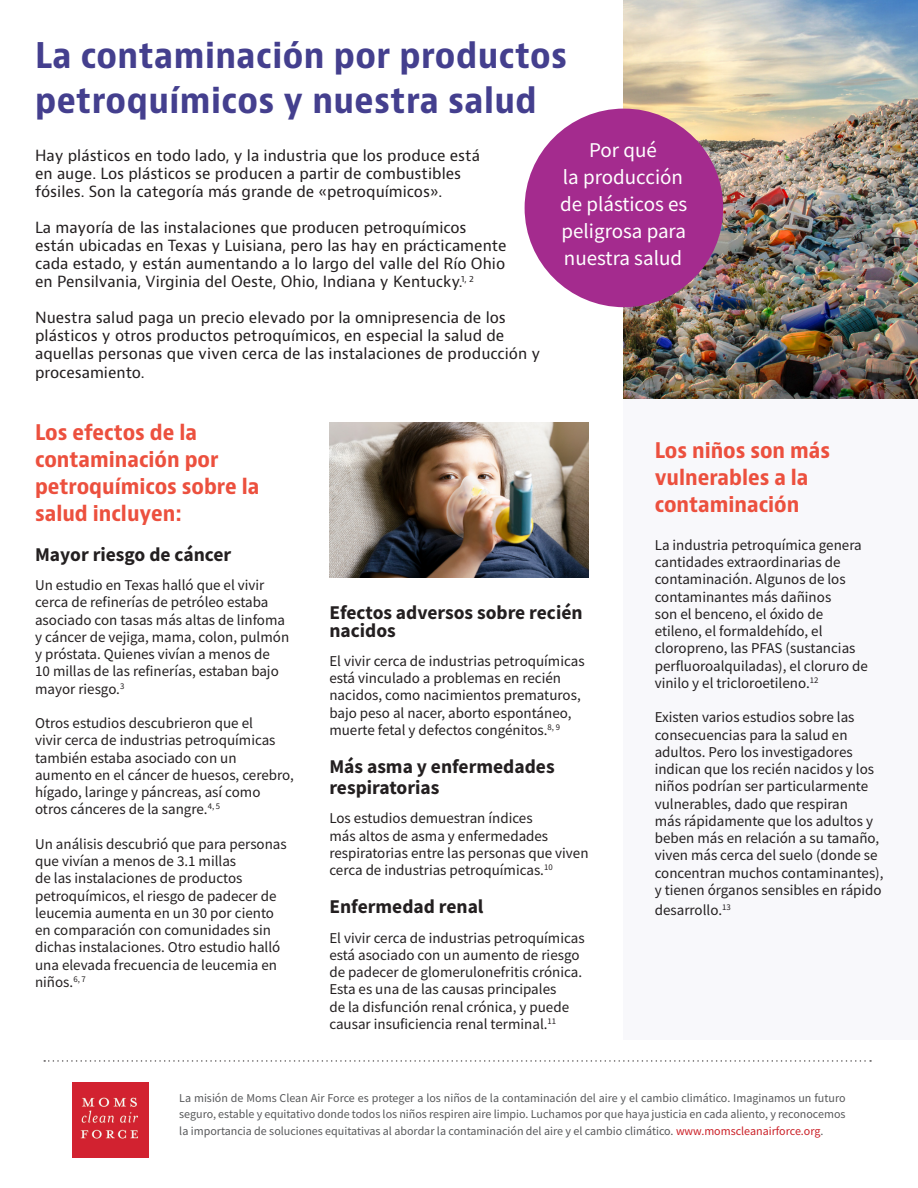
<style>
.page{position:relative;width:918px;height:1188px;background:#fff}
.page>*{position:absolute;margin:0;border:0;box-sizing:border-box;transform-origin:0 0}
.t1{font:700 condensed 34.5px/45px "Bernino Sans";letter-spacing:.015em;color:#443f8e}
.t2{font:700 condensed 21px/27px "Bernino Sans";color:#ec503e}
.t3{font:21px/27px "Source Sans Pro";color:#fff;text-align:center}
.t4{font:700 19.5px/17.2px "Source Sans Pro";color:#231f20}
.t5{font:15px/17.2px "Source Sans Pro";color:#231f20}
.t6{font:15px/18px "Bernino Sans";color:#231f20}
.t7{font:12px/16.5px "Source Sans Pro";color:#57585a;text-align:justify}
.s1{color:#cb2027}
</style>
<div class="page">
<div style="left:624px;top:0;width:294px;height:1039px;background:#f8f8fb"></div>
<img style="left:73px;top:1082px;width:75px;height:76px">
<svg style="left:44px;top:1060px;width:827px;height:2px"></svg>
<img style="left:624px;top:0;width:294px;height:399px">
<div style="left:525px;top:109px;width:198px;height:198px;background:#a42b8e;border-radius:50%"></div>
<img style="left:329px;top:423px;width:260px;height:154px">
<p class="t1" style="left:35px;top:33px;width:534px">La contaminación por productos petroquímicos y nuestra salud</p>
<p class="t6" style="left:35px;top:147px;width:446px">Hay plásticos en todo lado, y la industria que los produce está en auge. Los plásticos se producen a partir de combustibles fósiles. Son la categoría más grande de «petroquímicos».</p>
<p class="t6" style="left:35px;top:219px;width:473px">La mayoría de las instalaciones que producen petroquímicos están ubicadas en Texas y Luisiana, pero las hay en prácticamente cada estado, y están aumentando a lo largo del valle del Río Ohio en Pensilvania, Virginia del Oeste, Ohio, Indiana y Kentucky.<sup>1,</sup> <sup>2</sup></p>
<p class="t6" style="left:35px;top:309px;width:507px">Nuestra salud paga un precio elevado por la omnipresencia de los plásticos y otros productos petroquímicos, en especial la salud de aquellas personas que viven cerca de las instalaciones de producción y procesamiento.</p>
<p class="t3" style="left:560px;top:137px;width:129px">Por qué<br>la producción de plásticos es peligrosa para nuestra salud</p>
<p class="t2" style="left:35px;top:419px;width:226px">Los efectos de la contaminación por petroquímicos sobre la salud incluyen:</p>
<p class="t4" style="left:35px;top:545px;width:198px">Mayor riesgo de cáncer</p>
<p class="t5" style="left:35px;top:576px;width:256px">Un estudio en Texas halló que el vivir cerca de refinerías de petróleo estaba asociado con tasas más altas de linfoma y cáncer de vejiga, mama, colon, pulmón y próstata. Quienes vivían a menos de<br>10 millas de las refinerías, estaban bajo mayor riesgo.<sup>3</sup></p>
<p class="t5" style="left:35px;top:714px;width:260px">Otros estudios descubrieron que el<br>vivir cerca de industrias petroquímicas también estaba asociado con un aumento en el cáncer de huesos, cerebro, hígado, laringe y páncreas, así como otros cánceres de la sangre.<sup>4,</sup> <sup>5</sup></p>
<p class="t5" style="left:35px;top:835px;width:253px">Un análisis descubrió que para personas que vivían a menos de 3.1 millas<br>de las instalaciones de productos petroquímicos, el riesgo de padecer de leucemia aumenta en un 30 por ciento en comparación con comunidades sin dichas instalaciones. Otro estudio halló una elevada frecuencia de leucemia en niños.<sup>6,</sup> <sup>7</sup></p>
<p class="t4" style="left:329px;top:604px;width:255px">Efectos adversos sobre recién nacidos</p>
<p class="t5" style="left:329px;top:652px;width:257px">El vivir cerca de industrias petroquímicas está vinculado a problemas en recién nacidos, como nacimientos prematuros, bajo peso al nacer, aborto espontáneo, muerte fetal y defectos congénitos.<sup>8,</sup> <sup>9</sup></p>
<p class="t4" style="left:329px;top:756px;width:227px;line-height:21px">Más asma y enfermedades respiratorias</p>
<p class="t5" style="left:329px;top:810px;width:261px">Los estudios demuestran índices<br>más altos de asma y enfermedades respiratorias entre las personas que viven cerca de industrias petroquímicas.<sup>10</sup></p>
<p class="t4" style="left:329px;top:898px;width:156px">Enfermedad renal</p>
<p class="t5" style="left:329px;top:929px;width:257px">El vivir cerca de industrias petroquímicas está asociado con un aumento de riesgo de padecer de glomerulonefritis crónica.<br>Esta es una de las causas principales<br>de la disfunción renal crónica, y puede causar insuficiencia renal terminal.<sup>11</sup></p>
<p class="t2" style="left:655px;top:437px;width:177px">Los niños son más vulnerables a la contaminación</p>
<p class="t5" style="left:655px;top:536px;width:215px">La industria petroquímica genera cantidades extraordinarias de contaminación. Algunos de los contaminantes más dañinos<br>son el benceno, el óxido de etileno, el formaldehído, el cloropreno, las PFAS (sustancias perfluoroalquiladas), el cloruro de vinilo y el tricloroetileno.<sup>12</sup></p>
<p class="t5" style="left:655px;top:709px;width:230px">Existen varios estudios sobre las consecuencias para la salud en adultos. Pero los investigadores indican que los recién nacidos y los niños podrían ser particularmente vulnerables, dado que respiran<br>más rápidamente que los adultos y beben más en relación a su tamaño, viven más cerca del suelo (donde se concentran muchos contaminantes), y tienen órganos sensibles en rápido</p>
<p class="t5" style="left:655px;top:901px;width:78px">desarrollo.<sup>13</sup></p>
<p class="t7" style="left:179px;top:1090px;width:668px">La misión de Moms Clean Air Force es proteger a los niños de la contaminación del aire y el cambio climático. Imaginamos un futuro seguro, estable y equitativo donde todos los niños respiren aire limpio. Luchamos por que haya justicia en cada aliento, y reconocemos la importancia de soluciones equitativas al abordar la contaminación del aire y el cambio climático. <span class="s1">www.momscleanairforce.org</span>.</p>
</div>
